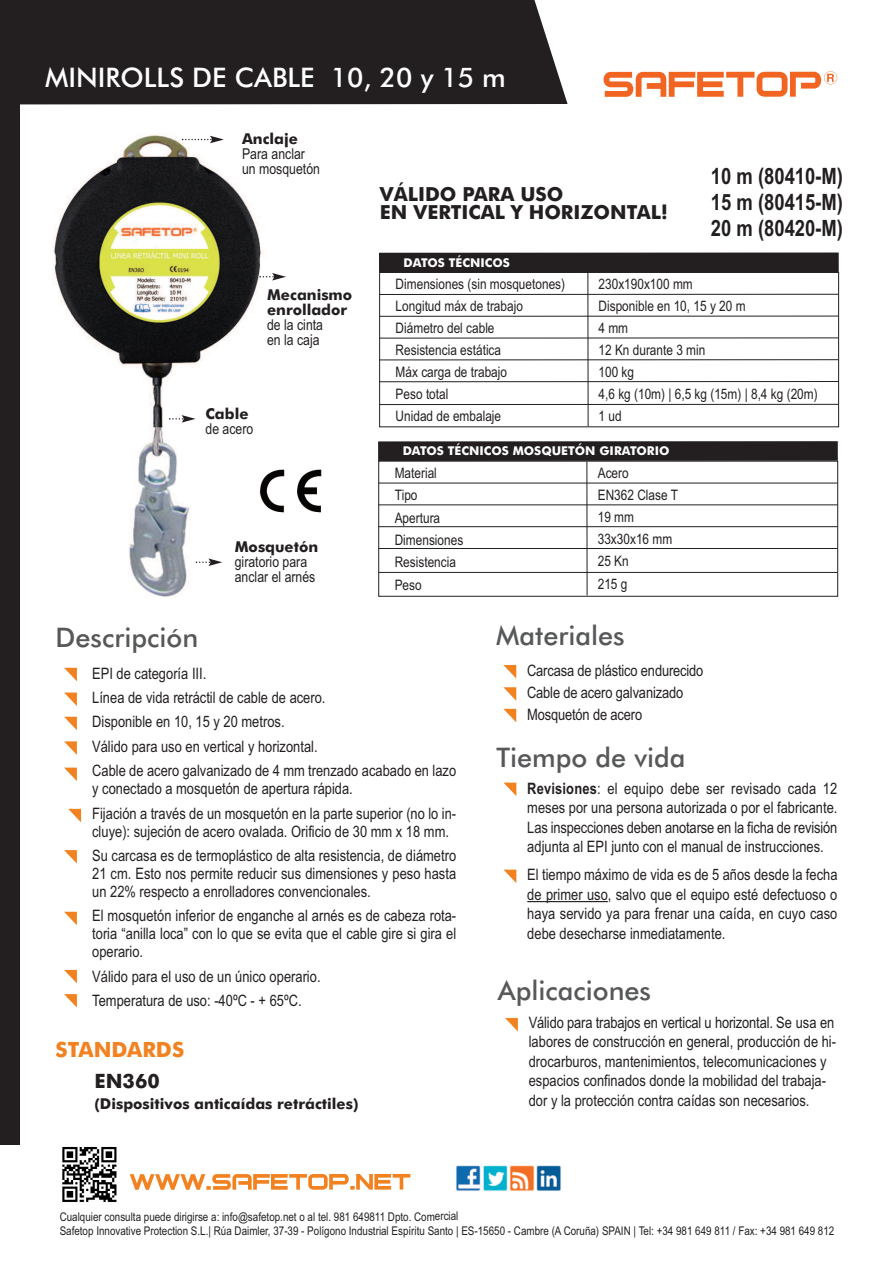
<style>
.page{position:relative;width:893px;height:1263px;background:#fff}
.page>*{position:absolute;margin:0;border:0;box-sizing:border-box;transform-origin:0 0}
.t1{font:500 27px "Futura BT";color:#57585a}
.t2{font:500 27px "Futura BT";color:#fff}
.t3{font:700 22.5px/26px "Arial Narrow";color:#231f20;text-align:justify}
.t4{font:700 21px "Futura BT";color:#f28120}
.t5{font:700 19.8px "Futura BT";color:#231f20}
.t6{font:700 19.35px/18.1px "Futura BT";color:#231f20}
.t7{font:15.75px/19.5px "Arial Narrow";color:#231f20}
.t8{font:700 15px/15px "Futura BT";color:#231f20}
.t9{font:15px/15px "Arial Narrow";color:#231f20}
.t10{font:14.4px/22px "Arial Narrow";color:#231f20}
.t11{font:700 12.15px "Futura BT";color:#fff}
.t12{font:12px/14.2px "Arial Narrow";color:#231f20}
.s1{font-weight:700}
</style>
<div class="page">
<img style="left:53px;top:135px;width:211px;height:462px">
<div style="left:20px;top:0;width:548px;height:104px;background:#231f20"></div>
<svg style="left:130px;top:1174px;width:280px;height:16px"></svg>
<img style="left:62px;top:1147px;width:55px;height:55px">
<svg style="left:603px;top:71px;width:234px;height:26px"></svg>
<img style="left:456px;top:1165px;width:105px;height:26px">
<svg style="left:64px;top:668px;width:13px;height:13px"></svg>
<svg style="left:503px;top:665px;width:13px;height:13px"></svg>
<svg style="left:503px;top:687px;width:13px;height:14px"></svg>
<svg style="left:503px;top:709px;width:13px;height:13px"></svg>
<svg style="left:504px;top:783px;width:12px;height:13px"></svg>
<svg style="left:504px;top:870px;width:12px;height:13px"></svg>
<svg style="left:64px;top:692px;width:13px;height:14px"></svg>
<svg style="left:64px;top:717px;width:13px;height:13px"></svg>
<svg style="left:64px;top:741px;width:13px;height:14px"></svg>
<svg style="left:64px;top:768px;width:13px;height:13px"></svg>
<svg style="left:68px;top:809px;width:13px;height:13px"></svg>
<svg style="left:64px;top:850px;width:13px;height:14px"></svg>
<svg style="left:64px;top:912px;width:13px;height:13px"></svg>
<svg style="left:64px;top:970px;width:13px;height:13px"></svg>
<svg style="left:64px;top:994px;width:13px;height:14px"></svg>
<hr style="left:527px;top:901px;width:81px;height:1px;background:#231f20">
<svg style="left:505px;top:1018px;width:13px;height:13px"></svg>
<div style="left:0;top:0;width:20px;height:1144px;background:#231f20"></div>
<img style="left:253px;top:462px;width:69px;height:60px">
<svg style="left:182px;top:136px;width:42px;height:7px"></svg>
<svg style="left:259px;top:273px;width:27px;height:7px"></svg>
<svg style="left:169px;top:415px;width:27px;height:8px"></svg>
<svg style="left:196px;top:558px;width:26px;height:8px"></svg>
<div style="left:379px;top:272px;width:460px;height:155px;border:1px solid #231f20"></div>
<hr style="left:379px;top:294px;width:459px;height:1px;background:#231f20">
<hr style="left:379px;top:316px;width:459px;height:1px;background:#231f20">
<hr style="left:379px;top:337px;width:459px;height:1px;background:#231f20">
<hr style="left:379px;top:359px;width:459px;height:1px;background:#231f20">
<hr style="left:379px;top:381px;width:459px;height:1px;background:#231f20">
<hr style="left:379px;top:404px;width:459px;height:1px;background:#231f20">
<hr style="left:587px;top:273px;width:1px;height:153px;background:#231f20">
<div style="left:379px;top:252px;width:460px;height:20px;background:#231f20"></div>
<div style="left:378px;top:461px;width:460px;height:136px;border:1px solid #231f20"></div>
<hr style="left:378px;top:483px;width:460px;height:1px;background:#231f20">
<hr style="left:378px;top:504px;width:460px;height:1px;background:#231f20">
<hr style="left:378px;top:526px;width:460px;height:1px;background:#231f20">
<hr style="left:378px;top:548px;width:460px;height:1px;background:#231f20">
<hr style="left:378px;top:572px;width:460px;height:1px;background:#231f20">
<hr style="left:586px;top:461px;width:1px;height:134px;background:#231f20">
<div style="left:378px;top:441px;width:460px;height:20px;background:#231f20"></div>
<h1 class="t2" style="left:45px;top:62px;width:462px">MINIROLLS DE CABLE 10, 20 y 15 m</h1>
<p class="t8" style="left:242px;top:132px;width:57px">Anclaje</p>
<p class="t9" style="left:242px;top:147px;width:79px">Para anclar un mosquetón</p>
<p class="t6" style="left:380px;top:185px;width:289px">VÁLIDO PARA USO<br>EN VERTICAL Y HORIZONTAL!</p>
<p class="t11" style="left:404px;top:255px;width:108px">DATOS TÉCNICOS</p>
<h2 class="t3" style="left:711px;top:163px;width:134px">10 m (80410-M)<br>15 m (80415-M)<br>20 m (80420-M)</h2>
<p class="t8" style="left:267px;top:287px;width:87px">Mecanismo enrollador</p>
<p class="t9" style="left:267px;top:317px;width:58px">de la cinta en la caja</p>
<p class="t8" style="left:206px;top:407px;width:45px">Cable</p>
<p class="t9" style="left:206px;top:422px;width:49px">de acero</p>
<p class="t8" style="left:235px;top:539px;width:85px">Mosquetón</p>
<p class="t9" style="left:235px;top:554px;width:82px">giratorio para anclar el arnés</p>
<p class="t10" style="left:396px;top:273px;width:171px">Dimensiones (sin mosquetones)<br>Longitud máx de trabajo<br>Diámetro del cable<br>Resistencia estática<br>Máx carga de trabajo<br>Peso total<br>Unidad de embalaje</p>
<p class="t10" style="left:598px;top:273px;width:221px">230x190x100 mm<br>Disponible en 10, 15 y 20 m<br>4 mm<br>12 Kn durante 3 min<br>100 kg<br>4,6 kg (10m) | 6,5 kg (15m) | 8,4 kg (20m)<br>1 ud</p>
<p class="t11" style="left:403px;top:444px;width:268px">DATOS TÉCNICOS MOSQUETÓN GIRATORIO</p>
<p class="t10" style="left:395px;top:462px;width:70px">Material<br>Tipo<br>Apertura<br>Dimensiones<br>Resistencia<br>Peso</p>
<p class="t10" style="left:598px;top:462px;width:82px">Acero<br>EN362 Clase T<br>19 mm<br>33x30x16 mm<br>25 Kn<br>215 g</p>
<h1 class="t1" style="left:56px;top:622px;width:144px">Descripción</h1>
<h1 class="t1" style="left:496px;top:619px;width:130px">Materiales</h1>
<p class="t7" style="left:92px;top:661px;width:366px;line-height:24.5px">EPI de categoría III.<br>Línea de vida retráctil de cable de acero.<br>Disponible en 10, 15 y 20 metros.<br>Válido para uso en vertical y horizontal.<br>Cable de acero galvanizado de 4 mm trenzado acabado en lazo</p>
<p class="t7" style="left:92px;top:776px;width:366px;line-height:24.5px">y conectado a mosquetón de apertura rápida.<br>Fijación a través de un mosquetón en la parte superior (no lo in-</p>
<p class="t7" style="left:92px;top:819px;width:366px;line-height:24.5px">cluye): sujeción de acero ovalada. Orificio de 30 mm x 18 mm.<br>Su carcasa es de termoplástico de alta resistencia, de diámetro</p>
<p class="t7" style="left:92px;top:864px;width:366px;line-height:18px">21 cm. Esto nos permite reducir sus dimensiones y peso hasta un 22% respecto a enrolladores convencionales.</p>
<p class="t7" style="left:92px;top:907px;width:366px;line-height:18px;text-align:justify">El mosquetón inferior de enganche al arnés es de cabeza rota&shy;toria “anilla loca” con lo que se evita que el cable gire si gira el operario.</p>
<p class="t7" style="left:92px;top:964px;width:230px;line-height:24.5px">Válido para el uso de un único operario.<br>Temperatura de uso: -40ºC - + 65ºC.</p>
<h3 class="t4" style="left:56px;top:1037px;width:130px">STANDARDS</h3>
<p class="t5" style="left:95px;top:1069px;width:67px">EN360</p>
<p class="t8" style="left:95px;top:1096px;width:265px">(Dispositivos anticaídas retráctiles)</p>
<p class="t7" style="left:527px;top:659px;width:178px;line-height:22.2px">Carcasa de plástico endurecido<br>Cable de acero galvanizado<br>Mosquetón de acero</p>
<h1 class="t1" style="left:496px;top:742px;width:191px">Tiempo de vida</h1>
<p class="t7" style="left:527px;top:778px;width:312px;text-align:justify"><span class="s1">Revisiones</span>: el equipo debe ser revisado cada 12 meses por una persona autorizada o por el fabricante.<br>Las inspecciones deben anotarse en la ficha de revisión adjunta al EPI junto con el manual de instrucciones.</p>
<p class="t7" style="left:527px;top:865px;width:312px;text-align:justify">El tiempo máximo de vida es de 5 años desde la fecha de primer uso, salvo que el equipo esté defectuoso o haya servido ya para frenar una caída, en cuyo caso debe desecharse inmediatamente.</p>
<h1 class="t1" style="left:498px;top:975px;width:155px">Aplicaciones</h1>
<p class="t7" style="left:529px;top:1012px;width:309px">Válido para trabajos en vertical u horizontal. Se usa en labores de construcción en general, producción de hi&shy;drocarburos, mantenimientos, telecomunicaciones y espacios confinados donde la mobilidad del trabaja&shy;dor y la protección contra caídas son necesarios.</p>
<p class="t12" style="left:60px;top:1209px;width:776px">Cualquier consulta puede dirigirse a: info@safetop.net o al tel. 981 649811 Dpto. Comercial<br>Safetop Innovative Protection S.L.| Rúa Daimler, 37-39 - Polígono Industrial Espíritu Santo | ES-15650 - Cambre (A Coruña) SPAIN | Tel: +34 981 649 811 / Fax: +34 981 649 812</p>
</div>
